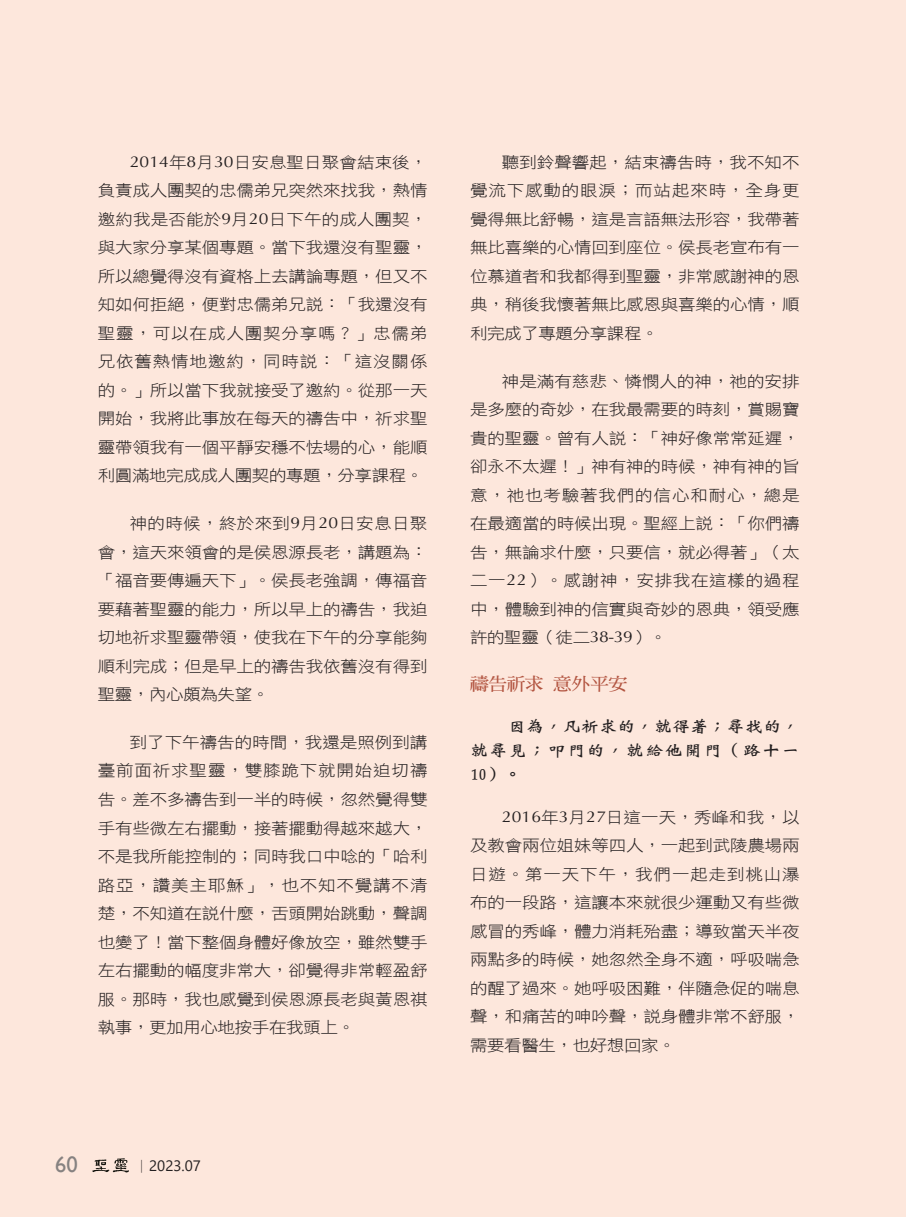
<style>
.page{position:relative;width:906px;height:1217px;background:#fff}
.page>*{position:absolute;margin:0;border:0;box-sizing:border-box;transform-origin:0 0}
.t1{font:22.5px "Gill Sans";color:#868281}
.t2{font:17.55px "DF Ming W7 WIN BF";letter-spacing:-.03em;color:#b25440;scale:1.08 1}
.t3{font:16.2px/24px "DF Wei Bei W7 WIN BF";letter-spacing:.08em;color:#231f20;text-align:justify;scale:1.11 1}
.t4{font:15.75px/28.5px "DF Hei W3 WIN BF";letter-spacing:-.01em;color:#231f20;text-align:justify;scale:1.11 1}
.t5{font:15px "Segoe UI";color:#231f20}
.s1{font-family:"Optima"}
.s2{font-family:"Adobe Ming Std";font-weight:300}
</style>
<div class="page">
<div style="left:0;top:0;width:906px;height:1216px;background:#fde7dc"></div>
<svg style="left:92px;top:1158px;width:37px;height:14px"></svg>
<p class="t4" style="left:98px;top:148px;width:298px;text-indent:32px"><span class="s1">2014</span>年<span class="s1">8</span>月<span class="s1">30</span>日安息聖日聚會結束後，負責成人團契的忠儒弟兄突然來找我，熱情邀約我是否能於<span class="s1">9</span>月<span class="s1">20</span>日下午的成人團契，與大家分享某個專題。當下我還沒有聖靈，所以總覺得沒有資格上去講論專題，但又不知如何拒絕，便對忠儒弟兄說：「我還沒有聖靈，可以在成人團契分享嗎？」忠儒弟兄依舊熱情地邀約，同時說：「這沒關係的。」所以當下我就接受了邀約。從那一天開始，我將此事放在每天的禱告中，祈求聖靈帶領我有一個平靜安穩不怯場的心，能順利圓滿地完成成人團契的專題，分享課程。</p>
<p class="t4" style="left:98px;top:509px;width:298px;text-indent:32px">神的時候，終於來到<span class="s1">9</span>月<span class="s1">20</span>日安息日聚會，這天來領會的是侯恩源長老，講題為：「福音要傳遍天下」。侯長老強調，傳福音要藉著聖靈的能力，所以早上的禱告，我迫切地祈求聖靈帶領，使我在下午的分享能夠順利完成；但是早上的禱告我依舊沒有得到聖靈，內心頗為失望。</p>
<p class="t4" style="left:98px;top:727px;width:298px;text-indent:32px">到了下午禱告的時間，我還是照例到講臺前面祈求聖靈，雙膝跪下就開始迫切禱告。差不多禱告到一半的時候，忽然覺得雙手有些微左右擺動，接著擺動得越來越大，不是我所能控制的；同時我口中唸的「哈利路亞，讚美主耶穌」，也不知不覺講不清楚，不知道在說什麼，舌頭開始跳動，聲調也變了！當下整個身體好像放空，雖然雙手左右擺動的幅度非常大，卻覺得非常輕盈舒服。那時，我也感覺到侯恩源長老與黃恩祺執事，更加用心地按手在我頭上。</p>
<h1 class="t1" style="left:55px;top:1150px;width:24px">60</h1>
<p class="t5" style="left:134px;top:1151px;width:68px"><span class="s2">｜</span>2023.07</p>
<p class="t4" style="left:470px;top:148px;width:298px;text-indent:32px">聽到鈴聲響起，結束禱告時，我不知不覺流下感動的眼淚；而站起來時，全身更覺得無比舒暢，這是言語無法形容，我帶著無比喜樂的心情回到座位。侯長老宣布有一位慕道者和我都得到聖靈，非常感謝神的恩典，稍後我懷著無比感恩與喜樂的心情，順利完成了專題分享課程。</p>
<p class="t4" style="left:470px;top:366px;width:298px;text-indent:32px">神是滿有慈悲、憐憫人的神，祂的安排是多麼的奇妙，在我最需要的時刻，賞賜寶貴的聖靈。曾有人說：「神好像常常延遲，卻永不太遲！」神有神的時候，神有神的旨意，祂也考驗著我們的信心和耐心，總是在最適當的時候出現。聖經上說：「你們禱告，無論求什麼，只要信，就必得著」（太二一<span class="s1">22</span>）。感謝神，安排我在這樣的過程中，體驗到神的信實與奇妙的恩典，領受應許的聖靈（徒二<span class="s1">38-39</span>）。</p>
<p class="t2" style="left:470px;top:675px;width:147px">禱告祈求 意外平安</p>
<p class="t3" style="left:470px;top:713px;width:298px;text-indent:38px">因為，凡祈求的，就得著；尋找的，就尋見；叩門的，就給他開門（路十一10）。</p>
<p class="t4" style="left:470px;top:802px;width:298px;text-indent:32px"><span class="s1">2016</span>年<span class="s1">3</span>月<span class="s1">27</span>日這一天，秀峰和我，以及教會兩位姐妹等四人，一起到武陵農場兩日遊。第一天下午，我們一起走到桃山瀑布的一段路，這讓本來就很少運動又有些微感冒的秀峰，體力消耗殆盡；導致當天半夜兩點多的時候，她忽然全身不適，呼吸喘急的醒了過來。她呼吸困難，伴隨急促的喘息聲，和痛苦的呻吟聲，說身體非常不舒服，需要看醫生，也好想回家。</p>
</div>
